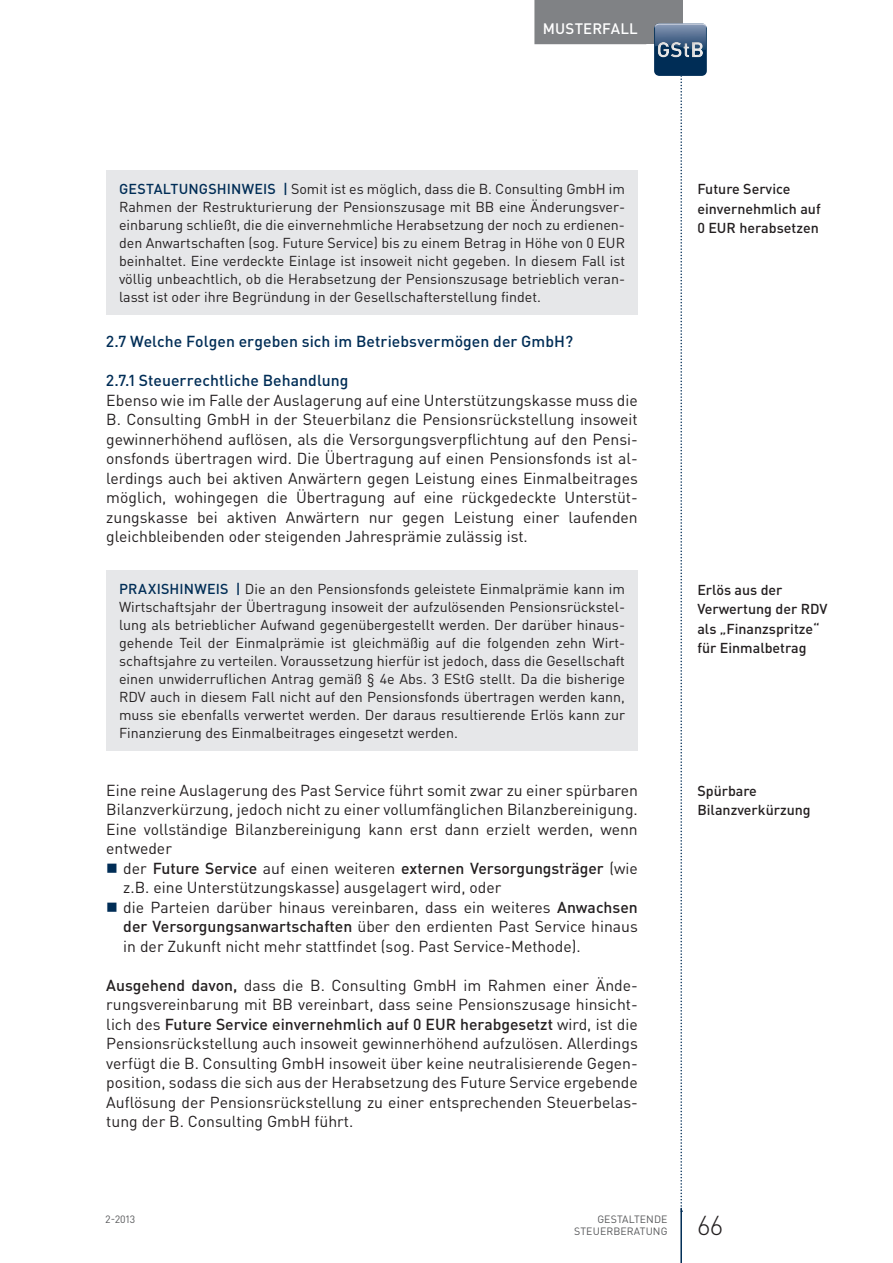
<style>
.page{position:relative;width:893px;height:1263px;background:#fff}
.page>*{position:absolute;margin:0;border:0;box-sizing:border-box;transform-origin:0 0}
.t1{font:300 27px "DIN Pro";color:#231f20}
.t2{font:15.75px/19.5px "DIN Pro";color:#231f20;text-align:justify}
.t3{font:500 15.75px "DIN Pro";letter-spacing:.005em;color:#002d56}
.t4{font:500 15px "DIN Pro";letter-spacing:.01em;color:#fff}
.t5{font:14.25px/18px "DIN Pro";color:#231f20;text-align:justify}
.t6{font:500 14.25px/19.5px "DIN Pro";color:#231f20}
.t7{font:500 14.25px "DIN Pro";letter-spacing:.015em;color:#002d56}
.t8{font:10.5px "DIN Pro";letter-spacing:.01em;color:#57585a}
.s1{font-weight:500;color:#002d56}
.s2{font-weight:500}
</style>
<div class="page">
<div style="left:638px;top:0;width:44px;height:44px;background:#808285"></div>
<hr style="left:680px;top:1208px;width:2px;height:55px;background:#002d56">
<div style="left:534px;top:0;width:112px;height:44px;background:#808285"></div>
<img style="left:654px;top:23px;width:53px;height:53px">
<svg style="left:658px;top:0;width:45px;height:1212px"></svg>
<div style="left:655px;top:41px;width:49px;height:16px;background:#231f20;opacity:.3"></div>
<div style="left:106px;top:170px;width:532px;height:144px;background:#e6e7e9"></div>
<div style="left:106px;top:570px;width:532px;height:181px;background:#e6e7e9"></div>
<p class="t4" style="left:543px;top:18px;width:96px">Musterfall</p>
<p class="t5" style="left:119px;top:179px;width:508px;text-indent:135px"><span class="s1">eis |</span> Somit ist es möglich, dass die B. Consulting GmbH im Rahmen der Restrukturierung der Pensionszusage mit BB eine Änderungsver&shy;einbarung schließt, die die einvernehmliche Herabsetzung der noch zu erdienen&shy;den Anwartschaften (sog. Future Service) bis zu einem Betrag in Höhe von 0 EUR beinhaltet. Eine verdeckte Einlage ist insoweit nicht gegeben. In diesem Fall ist völlig unbeachtlich, ob die Herabsetzung der Pensionszusage betrieblich veran&shy;lasst ist oder ihre Begründung in der Gesellschafterstellung findet.</p>
<p class="t3" style="left:106px;top:331px;width:468px">2.7 Welche Folgen ergeben sich im Betriebsvermögen der GmbH?</p>
<p class="t3" style="left:106px;top:370px;width:244px">2.7.1 Steuerrechtliche Behandlung</p>
<p class="t2" style="left:106px;top:390px;width:533px">Ebenso wie im Falle der Auslagerung auf eine Unterstützungskasse muss die B. Consulting GmbH in der Steuerbilanz die Pensionsrückstellung insoweit gewinnerhöhend auflösen, als die Versorgungsverpflichtung auf den Pensi&shy;onsfonds übertragen wird. Die Ü bertragung auf einen Pensionsfonds ist al&shy;lerdings auch bei aktiven Anwärtern gegen Leistung eines Einmalbeitrages möglich, wohingegen die Ü bertragung auf eine rückgedeckte Unterstüt&shy;zungskasse bei aktiven Anwärtern nur gegen Leistung einer laufenden gleichbleibenden oder steigenden Jahresprämie zulässig ist.</p>
<p class="t7" style="left:119px;top:579px;width:61px">Praxishinw</p>
<p class="t7" style="left:119px;top:179px;width:108px">Gestaltungshinw</p>
<p class="t5" style="left:119px;top:579px;width:508px;text-indent:88px"><span class="s1">eis |</span> Die an den Pensionsfonds geleistete Einmalprämie kann im Wirtschaftsjahr der Ü bertragung insoweit der aufzulösenden Pensionsrückstel&shy;lung als betrieblicher Aufwand gegenübergestellt werden. Der darüber hinaus&shy;gehende Teil der Einmalprämie ist gleichmäßig auf die folgenden zehn Wirt&shy;schaftsjahre zu verteilen. Voraussetzung hierfür ist jedoch, dass die Gesellschaft einen unwiderruflichen Antrag gemäß § 4e Abs. 3 EStG stellt. Da die bisherige RDV auch in diesem Fall nicht auf den Pensionsfonds übertragen werden kann, muss sie ebenfalls verwertet werden. Der daraus resultierende Erlös kann zur Finanzierung des Einmalbeitrages eingesetzt werden.</p>
<p class="t2" style="left:106px;top:780px;width:533px">Eine reine Auslagerung des Past Service führt somit zwar zu einer spürbaren Bilanzverkürzung, jedoch nicht zu einer vollumfänglichen Bilanzbereinigung.<br>Eine vollständige Bilanzbereinigung kann erst dann erzielt werden, wenn entweder</p>
<p class="t2" style="left:123px;top:858px;width:516px;text-align:left">der <span class="s2">Future Service</span> auf einen weiteren <span class="s2">externen Versorgungsträger</span> (wie z.B. eine Unterstützungskasse) ausgelagert wird, oder<br>die Parteien darüber hinaus vereinbaren, dass ein weiteres <span class="s2">Anwachsen der Versorgungsanwartschaften</span> über den erdienten Past Service hinaus in der Zukunft nicht mehr stattfindet (sog. Past Service-Methode).</p>
<p class="t2" style="left:106px;top:975px;width:533px"><span class="s2">Ausgehend davon,</span> dass die B. Consulting GmbH im Rahmen einer Ände&shy;rungsvereinbarung mit BB vereinbart, dass seine Pensionszusage hinsicht&shy;lich des <span class="s2">Future Service einvernehmlich auf 0 EUR</span></p>
<p class="t2" style="left:106px;top:1014px;width:533px;text-indent:354px"><span class="s2">herabgesetzt</span> wird, ist die Pensionsrückstellung auch insoweit gewinnerhöhend aufzulösen. Allerdings verfügt die B. Consulting GmbH insoweit über keine neutralisierende Gegen&shy;position, sodass die sich aus der Herabsetzung des Future Service ergebende Auflösung der Pensionsrückstellung zu einer entsprechenden Steuerbelas&shy;tung der B. Consulting GmbH führt.</p>
<p class="t6" style="left:697px;top:179px;width:125px">Future Service einvernehmlich auf<br>0 EUR</p>
<p class="t6" style="left:739px;top:218px;width:81px">herabsetzen</p>
<p class="t6" style="left:697px;top:579px;width:131px">Erlös aus der<br>Verwertung der RDV als „Finanzspritze“ für Einmalbetrag</p>
<p class="t6" style="left:697px;top:780px;width:115px">Spürbare<br>Bilanzverkürzung</p>
<p class="t8" style="left:106px;top:1212px;width:31px">2-2013</p>
<p class="t8" style="left:597px;top:1212px;width:14px">Gesta</p>
<p class="t8" style="left:629px;top:1212px;width:33px">ltende</p>
<p class="t8" style="left:574px;top:1224px;width:14px">Steuerberatu</p>
<p class="t8" style="left:653px;top:1224px;width:15px">ng</p>
<h1 class="t1" style="left:697px;top:1207px;width:27px">66</h1>
</div>
